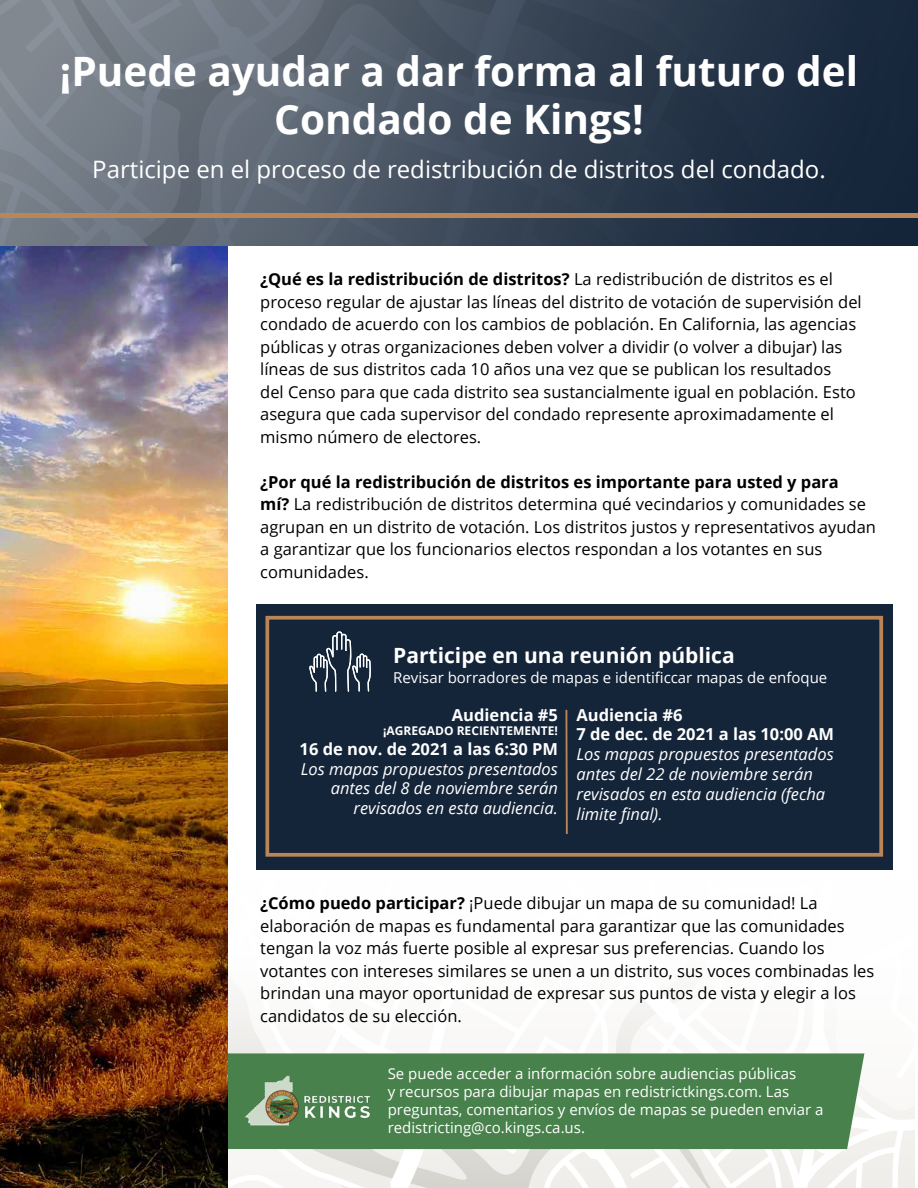
<style>
.page{position:relative;width:918px;height:1188px;background:#fff}
.page>*{position:absolute;margin:0;border:0;box-sizing:border-box;transform-origin:0 0}
.t1{font:700 40.5px/48.6px "Open Sans";color:#fff;text-align:center}
.t2{font:24px "Open Sans";color:#fff}
.t3{font:700 21px "Open Sans";color:#fff}
.t4{font:16.5px/22.5px "Open Sans";color:#000}
.t5{font:italic 16.5px/19.8px "Open Sans";color:#fff;text-align:right}
.t6{font:700 16.5px "Open Sans";color:#fff}
.t7{font:15px/18px "Open Sans";color:#fff}
.t8{font:700 12px "Open Sans";color:#fff}
.s1{font-weight:700}
</style>
<div class="page">
<svg style="left:0;top:0;width:918px;height:246px;background:#475261"></svg>
<svg style="left:228px;top:992px;width:687px;height:196px"></svg>
<div style="left:228px;top:1053px;width:636px;height:96px;background:#48814c"></div>
<hr style="left:0;top:214px;width:918px;height:4px;background:#ba8658">
<img style="left:0;top:246px;width:228px;height:942px">
<img style="left:239px;top:1070px;width:138px;height:61px">
<div style="left:256px;top:604px;width:637px;height:265px;background:#142439"></div>
<div style="left:265px;top:616px;width:618px;height:241px;border:4px solid #ba8658"></div>
<svg style="left:309px;top:631px;width:62px;height:61px"></svg>
<hr style="left:565px;top:710px;width:3px;height:124px;background:#ba8658">
<p class="t1" style="left:60px;top:46px;width:800px">¡Puede ayudar a dar forma al futuro del<br>Condado de Kings!</p>
<p class="t2" style="left:92px;top:153px;width:735px">Participe en el proceso de redistribución de distritos del condado.</p>
<p class="t4" style="left:260px;top:268px;width:603px"><span class="s1">¿Qué es la redistribución de distritos?</span> La redistribución de distritos es el proceso regular de ajustar las líneas del distrito de votación de supervisión del condado de acuerdo con los cambios de población. En California, las agencias públicas y otras organizaciones deben volver a dividir (o volver a dibujar) las líneas de sus distritos cada 10 años una vez que se publican los resultados<br>del Censo para que cada distrito sea sustancialmente igual en población. Esto asegura que cada supervisor del condado represente aproximadamente el mismo número de electores.</p>
<p class="t4" style="left:260px;top:470px;width:617px"><span class="s1">¿Por qué la redistribución de distritos es importante para usted y para<br>mí?</span> La redistribución de distritos determina qué vecindarios y comunidades se agrupan en un distrito de votación. Los distritos justos y representativos ayudan a garantizar que los funcionarios electos respondan a los votantes en sus comunidades.</p>
<p class="t3" style="left:393px;top:640px;width:343px">Participe en una reunión pública</p>
<p class="t7" style="left:393px;top:668px;width:436px">Revisar borradores de mapas e identificcar mapas de enfoque</p>
<p class="t6" style="left:452px;top:703px;width:108px">Audiencia #5</p>
<p class="t8" style="left:383px;top:722px;width:176px">¡AGREGADO RECIENTEMENTE!</p>
<p class="t6" style="left:300px;top:737px;width:260px">16 de nov. de 2021 a las 6:30 PM</p>
<p class="t5" style="left:301px;top:758px;width:259px">Los mapas propuestos presentados antes del 8 de noviembre serán revisados en esta audiencia.</p>
<p class="t6" style="left:576px;top:703px;width:108px">Audiencia #6</p>
<p class="t6" style="left:576px;top:723px;width:259px">7 de dec. de 2021 a las 10:00 AM</p>
<p class="t5" style="left:576px;top:744px;width:259px;text-align:left">Los mapas propuestos presentados antes del 22 de noviembre serán revisados en esta audiencia (fecha limite final).</p>
<p class="t4" style="left:260px;top:892px;width:616px"><span class="s1">¿Cómo puedo participar?</span> ¡Puede dibujar un mapa de su comunidad! La elaboración de mapas es fundamental para garantizar que las comunidades tengan la voz más fuerte posible al expresar sus preferencias. Cuando los votantes con intereses similares se unen a un distrito, sus voces combinadas les brindan una mayor oportunidad de expresar sus puntos de vista y elegir a los candidatos de su elección.</p>
<p class="t7" style="left:388px;top:1064px;width:437px">Se puede acceder a información sobre audiencias públicas<br>y recursos para dibujar mapas en redistrictkings.com. Las preguntas, comentarios y envíos de mapas se pueden enviar a redistricting@co.kings.ca.us.</p>
</div>
